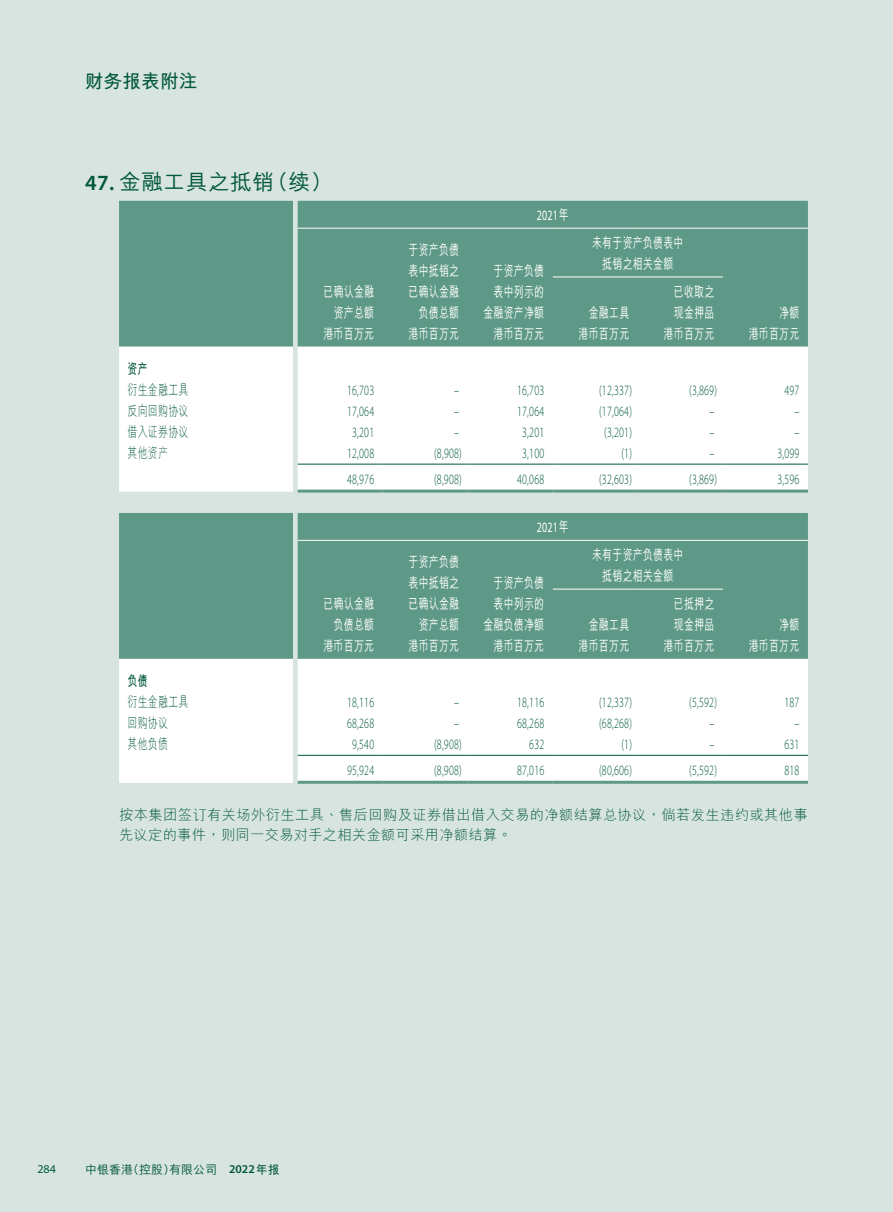
<style>
.page{position:relative;width:893px;height:1212px;background:#fff}
.page>*{position:absolute;margin:0;border:0;box-sizing:border-box;transform-origin:0 0}
.t1{font:500 21.75px "M Hei HKS";letter-spacing:.02em;color:#00573c}
.t2{font:700 18.75px "M Hei HKS";color:#00573c}
.t3{font:300 14.25px "Myriad Pro";letter-spacing:.02em;color:#00573c;scale:.7 1}
.t4{font:500 14.25px/21px "M Hei HKS";letter-spacing:.02em;color:#fff;text-align:right;scale:.7 1}
.t5{font:300 14.25px/19.5px "M Hei HKS";letter-spacing:.02em;color:#00573c}
.t6{font:300 14.25px "M Hei HKS";letter-spacing:.02em;color:#00573c;scale:.7 1}
.t7{font:14.25px "Myriad Pro";letter-spacing:.02em;color:#fff;scale:.7 1}
.t8{font:700 14.25px "M Hei HKS";color:#00573c;scale:.7 1}
.t9{font:500 12px "M Hei HKS";color:#00573c}
.t10{font:12px "Myriad Pro";color:#00573c}
.s1{font-family:"Myriad Pro";font-weight:600}
.s2{font-family:"M Hei HKS";font-weight:500}
.s3{font-weight:700}
</style>
<div class="page">
<div style="left:0;top:0;width:892px;height:1212px;background:#d7e4e0"></div>
<div style="left:119px;top:201px;width:689px;height:146px;background:#5e9988"></div>
<div style="left:119px;top:347px;width:689px;height:145px;background:#fff"></div>
<hr style="left:298px;top:228px;width:85px;height:1px;background:#fff">
<hr style="left:383px;top:228px;width:85px;height:1px;background:#fff">
<hr style="left:468px;top:228px;width:85px;height:1px;background:#fff">
<hr style="left:553px;top:228px;width:85px;height:1px;background:#fff">
<hr style="left:638px;top:228px;width:85px;height:1px;background:#fff">
<hr style="left:723px;top:228px;width:85px;height:1px;background:#fff">
<hr style="left:553px;top:277px;width:85px;height:1px;background:#fff">
<hr style="left:638px;top:277px;width:85px;height:1px;background:#fff">
<hr style="left:298px;top:464px;width:85px;height:1px;background:#00573c">
<hr style="left:383px;top:464px;width:85px;height:1px;background:#00573c">
<hr style="left:468px;top:464px;width:85px;height:1px;background:#00573c">
<hr style="left:553px;top:464px;width:85px;height:1px;background:#00573c">
<hr style="left:638px;top:464px;width:85px;height:1px;background:#00573c">
<hr style="left:723px;top:464px;width:85px;height:1px;background:#00573c">
<hr style="left:298px;top:490px;width:85px;height:3px;background:#5e9988">
<hr style="left:383px;top:490px;width:85px;height:3px;background:#5e9988">
<hr style="left:468px;top:490px;width:85px;height:3px;background:#5e9988">
<hr style="left:553px;top:490px;width:85px;height:3px;background:#5e9988">
<hr style="left:638px;top:490px;width:85px;height:3px;background:#5e9988">
<hr style="left:723px;top:490px;width:85px;height:3px;background:#5e9988">
<div style="left:119px;top:513px;width:689px;height:146px;background:#5e9988"></div>
<div style="left:119px;top:659px;width:689px;height:124px;background:#fff"></div>
<hr style="left:298px;top:540px;width:85px;height:1px;background:#fff">
<hr style="left:383px;top:540px;width:85px;height:1px;background:#fff">
<hr style="left:468px;top:540px;width:85px;height:1px;background:#fff">
<hr style="left:553px;top:540px;width:85px;height:1px;background:#fff">
<hr style="left:638px;top:540px;width:85px;height:1px;background:#fff">
<hr style="left:723px;top:540px;width:85px;height:1px;background:#fff">
<hr style="left:553px;top:589px;width:85px;height:1px;background:#fff">
<hr style="left:638px;top:589px;width:85px;height:1px;background:#fff">
<hr style="left:298px;top:755px;width:85px;height:1px;background:#00573c">
<hr style="left:383px;top:755px;width:85px;height:1px;background:#00573c">
<hr style="left:468px;top:755px;width:85px;height:1px;background:#00573c">
<hr style="left:553px;top:755px;width:85px;height:1px;background:#00573c">
<hr style="left:638px;top:755px;width:85px;height:1px;background:#00573c">
<hr style="left:723px;top:755px;width:85px;height:1px;background:#00573c">
<hr style="left:298px;top:781px;width:85px;height:3px;background:#5e9988">
<hr style="left:383px;top:781px;width:85px;height:3px;background:#5e9988">
<hr style="left:468px;top:781px;width:85px;height:3px;background:#5e9988">
<hr style="left:553px;top:781px;width:85px;height:3px;background:#5e9988">
<hr style="left:638px;top:781px;width:85px;height:3px;background:#5e9988">
<hr style="left:723px;top:781px;width:85px;height:3px;background:#5e9988">
<h2 class="t2" style="left:85px;top:67px;width:114px">財務報表附註</h2>
<h1 class="t1" style="left:85px;top:166px;width:249px"><span class="s1">47.</span> 金融工具之抵銷（續）</h1>
<p class="t4" style="left:323px;top:280px;width:74px">已確認金融資產總額</p>
<p class="t4" style="left:408px;top:238px;width:74px">於資產負債表中抵銷之已確認金融負債總額</p>
<p class="t7" style="left:537px;top:206px;width:47px">2021<span class="s2">年</span></p>
<p class="t4" style="left:483px;top:259px;width:88px">於資產負債表中列示的金融資產淨額</p>
<p class="t4" style="left:592px;top:231px;width:132px;text-align:center">未有於資產負債表中抵銷之相關金額</p>
<p class="t4" style="left:589px;top:301px;width:59px">金融工具</p>
<p class="t4" style="left:779px;top:301px;width:30px">淨額</p>
<p class="t4" style="left:674px;top:280px;width:59px;text-align:left">已收取之現金押品</p>
<p class="t4" style="left:323px;top:322px;width:74px">港幣百萬元</p>
<p class="t4" style="left:408px;top:322px;width:74px">港幣百萬元</p>
<p class="t4" style="left:494px;top:322px;width:74px">港幣百萬元</p>
<p class="t4" style="left:579px;top:322px;width:74px">港幣百萬元</p>
<p class="t4" style="left:664px;top:322px;width:74px">港幣百萬元</p>
<p class="t4" style="left:749px;top:322px;width:74px">港幣百萬元</p>
<p class="t8" style="left:128px;top:358px;width:30px">資產</p>
<p class="t6" style="left:128px;top:380px;width:89px">衍生金融工具</p>
<p class="t3" style="left:347px;top:382px;width:40px">16,703</p>
<p class="t3" style="left:454px;top:382px;width:9px">–</p>
<p class="t3" style="left:517px;top:382px;width:40px">16,703</p>
<p class="t3" style="left:599px;top:382px;width:48px">(12,337)</p>
<p class="t3" style="left:689px;top:382px;width:41px">(3,869)</p>
<p class="t3" style="left:784px;top:382px;width:23px">497</p>
<p class="t6" style="left:128px;top:401px;width:89px">反向回購協議</p>
<p class="t3" style="left:347px;top:403px;width:40px">17,064</p>
<p class="t3" style="left:454px;top:403px;width:9px">–</p>
<p class="t3" style="left:517px;top:403px;width:40px">17,064</p>
<p class="t3" style="left:599px;top:403px;width:48px">(17,064)</p>
<p class="t3" style="left:709px;top:403px;width:9px">–</p>
<p class="t3" style="left:794px;top:403px;width:9px">–</p>
<p class="t6" style="left:128px;top:422px;width:89px">借入證券協議</p>
<p class="t3" style="left:352px;top:424px;width:33px">3,201</p>
<p class="t3" style="left:454px;top:424px;width:9px">–</p>
<p class="t3" style="left:522px;top:424px;width:33px">3,201</p>
<p class="t3" style="left:604px;top:424px;width:41px">(3,201)</p>
<p class="t3" style="left:709px;top:424px;width:9px">–</p>
<p class="t3" style="left:794px;top:424px;width:9px">–</p>
<p class="t6" style="left:128px;top:443px;width:59px">其他資產</p>
<p class="t3" style="left:347px;top:445px;width:40px">12,008</p>
<p class="t3" style="left:434px;top:445px;width:41px">(8,908)</p>
<p class="t3" style="left:522px;top:445px;width:33px">3,100</p>
<p class="t3" style="left:621px;top:445px;width:17px">(1)</p>
<p class="t3" style="left:709px;top:445px;width:9px">–</p>
<p class="t3" style="left:777px;top:445px;width:33px">3,099</p>
<p class="t3" style="left:347px;top:471px;width:40px">48,976</p>
<p class="t3" style="left:434px;top:471px;width:41px">(8,908)</p>
<p class="t3" style="left:517px;top:471px;width:40px">40,068</p>
<p class="t3" style="left:599px;top:471px;width:48px">(32,603)</p>
<p class="t3" style="left:689px;top:471px;width:41px">(3,869)</p>
<p class="t3" style="left:777px;top:471px;width:33px">3,596</p>
<p class="t7" style="left:537px;top:519px;width:47px">2021<span class="s2">年</span></p>
<p class="t4" style="left:323px;top:592px;width:74px">已確認金融負債總額</p>
<p class="t4" style="left:408px;top:550px;width:74px">於資產負債表中抵銷之已確認金融資產總額</p>
<p class="t4" style="left:483px;top:571px;width:88px">於資產負債表中列示的金融負債淨額</p>
<p class="t4" style="left:592px;top:543px;width:132px;text-align:center">未有於資產負債表中抵銷之相關金額</p>
<p class="t4" style="left:589px;top:613px;width:59px">金融工具</p>
<p class="t4" style="left:779px;top:613px;width:30px">淨額</p>
<p class="t4" style="left:674px;top:592px;width:59px;text-align:left">已抵押之現金押品</p>
<p class="t4" style="left:323px;top:634px;width:74px">港幣百萬元</p>
<p class="t4" style="left:408px;top:634px;width:74px">港幣百萬元</p>
<p class="t4" style="left:494px;top:634px;width:74px">港幣百萬元</p>
<p class="t4" style="left:579px;top:634px;width:74px">港幣百萬元</p>
<p class="t4" style="left:664px;top:634px;width:74px">港幣百萬元</p>
<p class="t4" style="left:749px;top:634px;width:74px">港幣百萬元</p>
<p class="t8" style="left:128px;top:670px;width:30px">負債</p>
<p class="t6" style="left:128px;top:692px;width:89px">衍生金融工具</p>
<p class="t3" style="left:347px;top:694px;width:40px">18,116</p>
<p class="t3" style="left:454px;top:694px;width:9px">–</p>
<p class="t3" style="left:517px;top:694px;width:40px">18,116</p>
<p class="t3" style="left:599px;top:694px;width:48px">(12,337)</p>
<p class="t3" style="left:689px;top:694px;width:41px">(5,592)</p>
<p class="t3" style="left:784px;top:694px;width:23px">187</p>
<p class="t6" style="left:128px;top:713px;width:59px">回購協議</p>
<p class="t3" style="left:347px;top:715px;width:40px">68,268</p>
<p class="t3" style="left:454px;top:715px;width:9px">–</p>
<p class="t3" style="left:517px;top:715px;width:40px">68,268</p>
<p class="t3" style="left:599px;top:715px;width:48px">(68,268)</p>
<p class="t3" style="left:709px;top:715px;width:9px">–</p>
<p class="t3" style="left:794px;top:715px;width:9px">–</p>
<p class="t6" style="left:128px;top:734px;width:59px">其他負債</p>
<p class="t3" style="left:352px;top:736px;width:33px">9,540</p>
<p class="t3" style="left:434px;top:736px;width:41px">(8,908)</p>
<p class="t3" style="left:529px;top:736px;width:23px">632</p>
<p class="t3" style="left:621px;top:736px;width:17px">(1)</p>
<p class="t3" style="left:709px;top:736px;width:9px">–</p>
<p class="t3" style="left:784px;top:736px;width:23px">631</p>
<p class="t3" style="left:347px;top:762px;width:40px">95,924</p>
<p class="t3" style="left:434px;top:762px;width:41px">(8,908)</p>
<p class="t3" style="left:517px;top:762px;width:40px">87,016</p>
<p class="t3" style="left:599px;top:762px;width:48px">(80,606)</p>
<p class="t3" style="left:689px;top:762px;width:41px">(5,592)</p>
<p class="t3" style="left:784px;top:762px;width:23px">818</p>
<p class="t5" style="left:119px;top:804px;width:690px">按本集團簽訂有關場外衍生工具、售後回購及證券借出借入交易的淨額結算總協議，倘若發生違約或其他事先議定的事件，則同一交易對手之相關金額可採用淨額結算。</p>
<p class="t10" style="left:37px;top:1161px;width:20px">284</p>
<p class="t9" style="left:85px;top:1160px;width:196px">中銀香港（控股）有限公司 <span class="s1">2022</span><span class="s3">年報</span></p>
</div>
